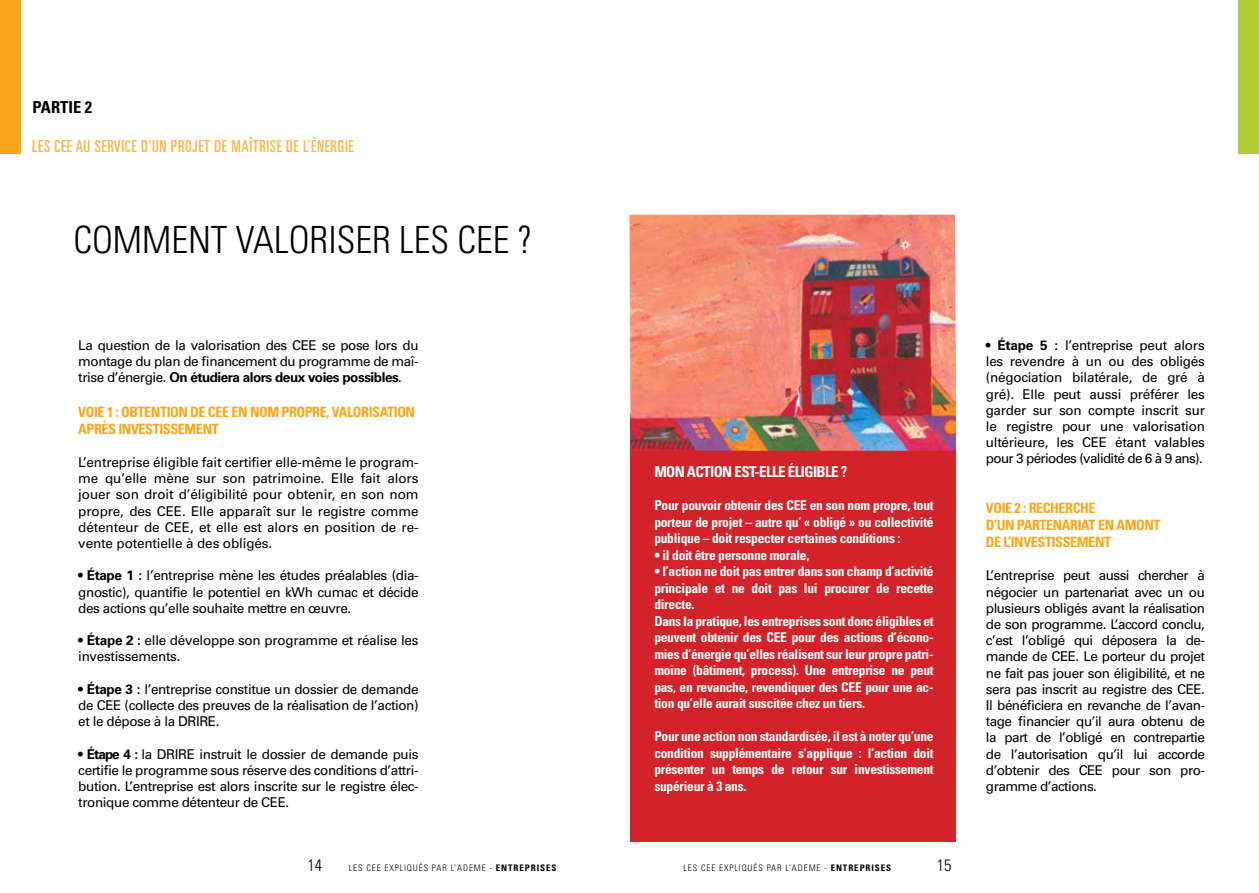
<style>
.page{position:relative;width:1259px;height:893px;background:#fff}
.page>*{position:absolute;margin:0;border:0;box-sizing:border-box;transform-origin:0 0}
.t1{font:300 condensed 37.5px "Univers LT Std";color:#000}
.t2{font:ultra-condensed 16.5px "Univers LT Std";letter-spacing:.04em;color:#fcb64c}
.t3{font:700 condensed 16.5px "Univers LT Std";color:#000}
.t4{font:300 condensed 16.5px "Univers LT Std";color:#000}
.t5{font:700 condensed 15px "Univers LT Std";letter-spacing:-.04em;color:#fff}
.t6{font:700 condensed 14.25px/17.1px "Univers LT Std";letter-spacing:-.03em;color:#faa61a}
.t7{font:13.5px/16.2px "Univers LT Std";letter-spacing:-.03em;color:#000;text-align:justify}
.t8{font:700 condensed 13.5px/16.5px "Univers LT Std";letter-spacing:-.02em;color:#fff;text-align:justify}
.t9{font:300 condensed 9px "Univers LT Std";letter-spacing:.1em;color:#000}
.t10{font:700 condensed 9px "Univers LT Std";letter-spacing:.1em;color:#000}
.s1{font-weight:700}
.s2{font-weight:300}
</style>
<div class="page">
<div style="left:0;top:0;width:20px;height:154px;background:#faa61a"></div>
<div style="left:1238px;top:0;width:21px;height:154px;background:#b0cc37"></div>
<div style="left:630px;top:414px;width:326px;height:427px;background:#d2232a"></div>
<img style="left:629px;top:215px;width:327px;height:236px">
<p class="t3" style="left:33px;top:97px;width:61px">Partie 2</p>
<p class="t2" style="left:32px;top:137px;width:299px">LES CEE AU SERVICE D’UN PROJET DE MAÎTRISE DE L’ÉNERGIE</p>
<h1 class="t1" style="left:73px;top:217px;width:42px">COMMENT</h1>
<h1 class="t1" style="left:236px;top:217px;width:298px">VALORISER LES CEE ?</h1>
<p class="t7" style="left:78px;top:337px;width:342px">La question de la valorisation des CEE se pose lors du montage du plan de financement du programme de maî&shy;trise d’énergie. <span class="s1">On étudiera alors deux voies possibles</span>.</p>
<p class="t6" style="left:78px;top:403px;width:338px">Voie 1 : obtention de CEE en nom propre, valorisation aprÈs investissement</p>
<p class="t7" style="left:78px;top:454px;width:342px">L’entreprise éligible fait certifier elle-même le program&shy;me qu’elle mène sur son patrimoine. Elle fait alors jouer son droit d’éligibilité pour obtenir, en son nom propre, des CEE. Elle apparaît sur le registre comme détenteur de CEE, et elle est alors en position de re&shy;vente potentielle à des obligés.</p>
<p class="t7" style="left:78px;top:568px;width:342px">• <span class="s1">Étape 1 :</span> l’entreprise mène les études préalables (dia&shy;gnostic), quantifie le potentiel en kWh cumac et décide des actions qu’elle souhaite mettre en œuvre.</p>
<p class="t7" style="left:78px;top:632px;width:342px">• <span class="s1">Étape 2 :</span> elle développe son programme et réalise les investissements.</p>
<p class="t7" style="left:78px;top:681px;width:342px">• <span class="s1">Étape 3 :</span> l’entreprise constitue un dossier de demande de CEE (collecte des preuves de la réalisation de l’action) et le dépose à la DRIRE.</p>
<p class="t7" style="left:78px;top:746px;width:342px">• <span class="s1">Étape 4 :</span> la DRIRE instruit le dossier de demande puis certifie le programme sous réserve des conditions d’attri&shy;bution. L’entreprise est alors inscrite sur le registre élec&shy;tronique comme détenteur de CEE.</p>
<p class="t5" style="left:654px;top:463px;width:195px">Mon action est-elle éligible ?</p>
<p class="t8" style="left:654px;top:497px;width:140px">Pour pouvoir obtenir des CEE</p>
<p class="t8" style="left:654px;top:497px;width:281px;text-indent:155px">en son nom propre, tout porteur de projet – autre qu’ « obligé » ou collectivité publique – doit respecter certaines conditions :</p>
<p class="t8" style="left:654px;top:547px;width:157px">• il doit être personne morale,</p>
<p class="t8" style="left:654px;top:563px;width:281px;text-align:left">• l’action ne doit pas entrer dans son champ d’activité principale et ne doit pas lui procurer de recette directe.<br>Dans la pratique, les entreprises sont donc éligibles et peuvent obtenir des CEE</p>
<p class="t8" style="left:654px;top:629px;width:281px;text-indent:137px">pour des actions d’écono&shy;mies d’énergie qu’elles réalisent sur leur propre patri&shy;moine (bâtiment, process). Une entreprise ne peut pas, en revanche, revendiquer des CEE</p>
<p class="t8" style="left:865px;top:679px;width:70px">pour une ac-</p>
<p class="t8" style="left:654px;top:695px;width:212px">tion qu’elle aurait suscitée chez un tiers.</p>
<p class="t8" style="left:654px;top:728px;width:281px">Pour une action non standardisée, il est à noter qu’une condition supplémentaire s’applique : l’action doit présenter un temps de retour sur investissement supérieur à 3 ans.</p>
<p class="t4" style="left:307px;top:855px;width:16px">14</p>
<p class="t9" style="left:349px;top:862px;width:116px">LES CEE EXPLI QUÉS PAR L’ADEME</p>
<p class="t10" style="left:489px;top:862px;width:68px"><span class="s2">-</span> entreprises</p>
<p class="t9" style="left:683px;top:862px;width:116px">LES CEE EXPLI QUÉS PAR L’ADEME</p>
<p class="t10" style="left:824px;top:862px;width:68px"><span class="s2">-</span> entreprises</p>
<p class="t4" style="left:937px;top:855px;width:16px">15</p>
<p class="t7" style="left:986px;top:337px;width:220px">• <span class="s1">Étape 5 :</span> l’entreprise peut alors les revendre à un ou des obligés (négociation bilatérale, de gré à gré). Elle peut aussi préférer les garder sur son compte inscrit sur le registre pour une valorisation ultérieure, les CEE étant valables pour 3 périodes (validité de 6 à 9 ans).</p>
<p class="t6" style="left:986px;top:499px;width:176px">Voie 2 : recherche<br>d’un partenariat en amont de l’investissement</p>
<p class="t7" style="left:986px;top:568px;width:220px">L’entreprise peut aussi chercher à négocier un partenariat avec un ou plusieurs obligés avant la réalisation de son programme. L’accord conclu, c’est l’obligé qui déposera la de&shy;mande de CEE. Le porteur du projet ne fait pas jouer son éligibilité, et ne sera pas inscrit au registre des CEE.<br>Il bénéficiera en revanche de l’avan&shy;tage financier qu’il aura obtenu de la part de l’obligé en contrepartie de l’autorisation qu’il lui accorde d’obtenir des CEE pour son pro&shy;gramme d’actions.</p>
</div>
